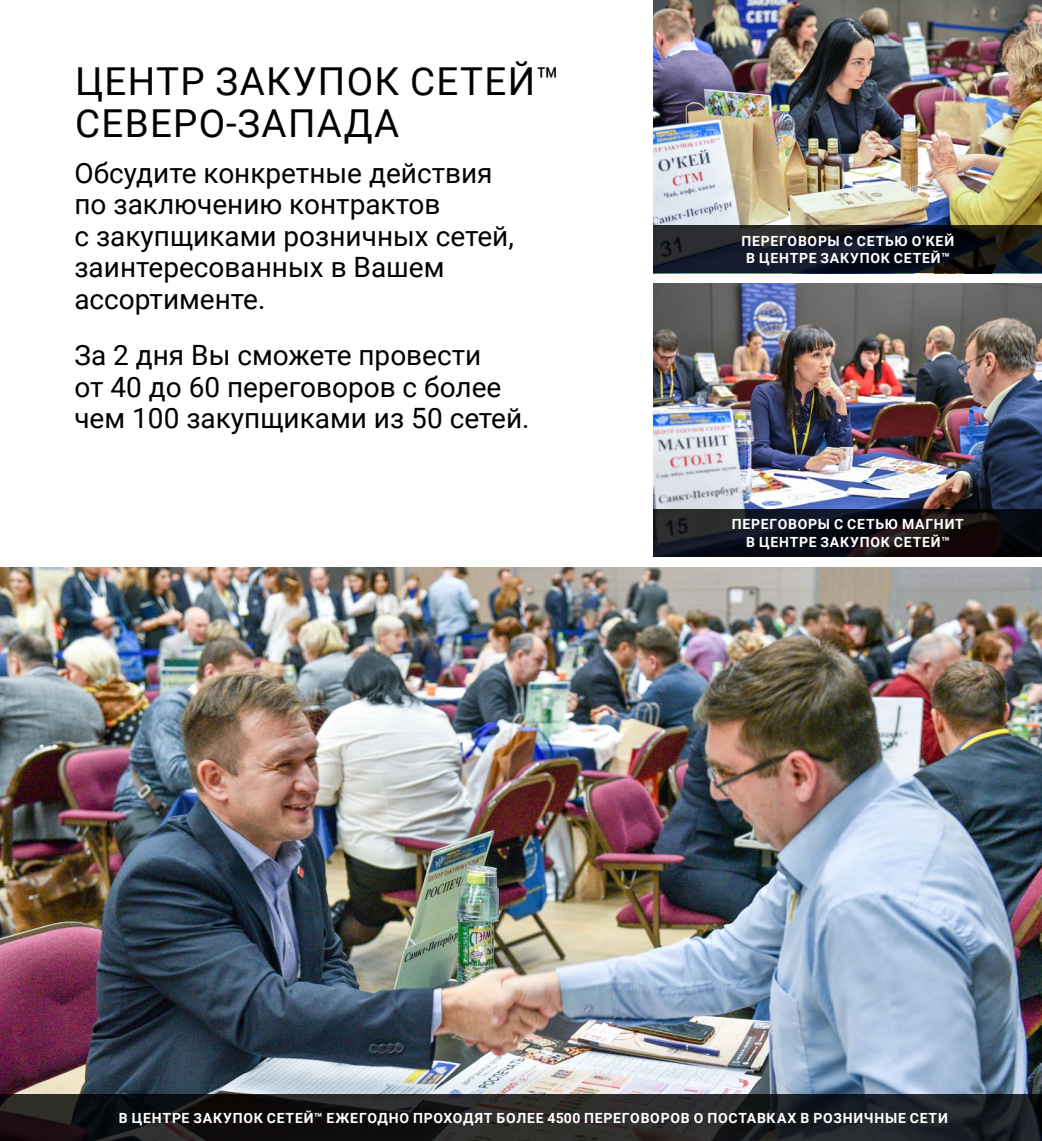
<style>
.page{position:relative;width:1042px;height:1141px;background:#fff}
.page>*{position:absolute;margin:0;border:0;box-sizing:border-box;transform-origin:0 0}
.Заг_1{font:38.5px/42px "Roboto";letter-spacing:.035em;color:#000}
.Заг_2{font:28px/31.5px "Roboto";color:#000}
.Подпись_к_фото{font:700 14px/17.5px "Roboto";letter-spacing:.055em;color:#fff;text-align:center}
</style>
<div class="page">
<img style="left:0;top:567px;width:1042px;height:527px">
<img style="left:654px;top:0;width:388px;height:226px">
<img style="left:654px;top:284px;width:388px;height:273px">
<svg style="left:0;top:1094px;width:1042px;height:47px;background:#1d1d1f"></svg>
<svg style="left:654px;top:226px;width:388px;height:47px;background:#141820"></svg>
<svg style="left:654px;top:509px;width:388px;height:47px;background:#121118"></svg>
<svg style="left:0;top:1071px;width:186px;height:37px;background:#434246"></svg>
<p class="Заг_1" style="left:75px;top:58px;width:486px">ЦЕНТР ЗАКУПОК СЕТЕЙ™<br>СЕВЕРО-ЗАПАДА</p>
<p class="Заг_2" style="left:74px;top:156px;width:441px">Обсудите конкретные действия по заключению контрактов<br>с закупщиками розничных сетей, заинтересованных в Вашем ассортименте.</p>
<p class="Заг_2" style="left:74px;top:338px;width:457px">За 2 дня Вы сможете провести<br>от 40 до 60 переговоров с более чем 100 закупщиками из 50 сетей.</p>
<p class="Подпись_к_фото" style="left:741px;top:231px;width:214px">ПЕРЕГОВОРЫ С СЕТЬЮ О’КЕЙ<br>В ЦЕНТРЕ ЗАКУПОК СЕТЕЙ™</p>
<p class="Подпись_к_фото" style="left:732px;top:515px;width:234px">ПЕРЕГОВОРЫ С СЕТЬЮ МАГНИТ<br>В ЦЕНТРЕ ЗАКУПОК СЕТЕЙ™</p>
<p class="Подпись_к_фото" style="left:119px;top:1108px;width:830px">В ЦЕНТРЕ ЗАКУПОК СЕТЕЙ™ ЕЖЕГОДНО ПРОХОДЯТ БОЛЕЕ 4500 ПЕРЕГОВОРОВ О ПОСТАВКАХ В РОЗНИЧНЫЕ СЕТИ</p>
</div>
